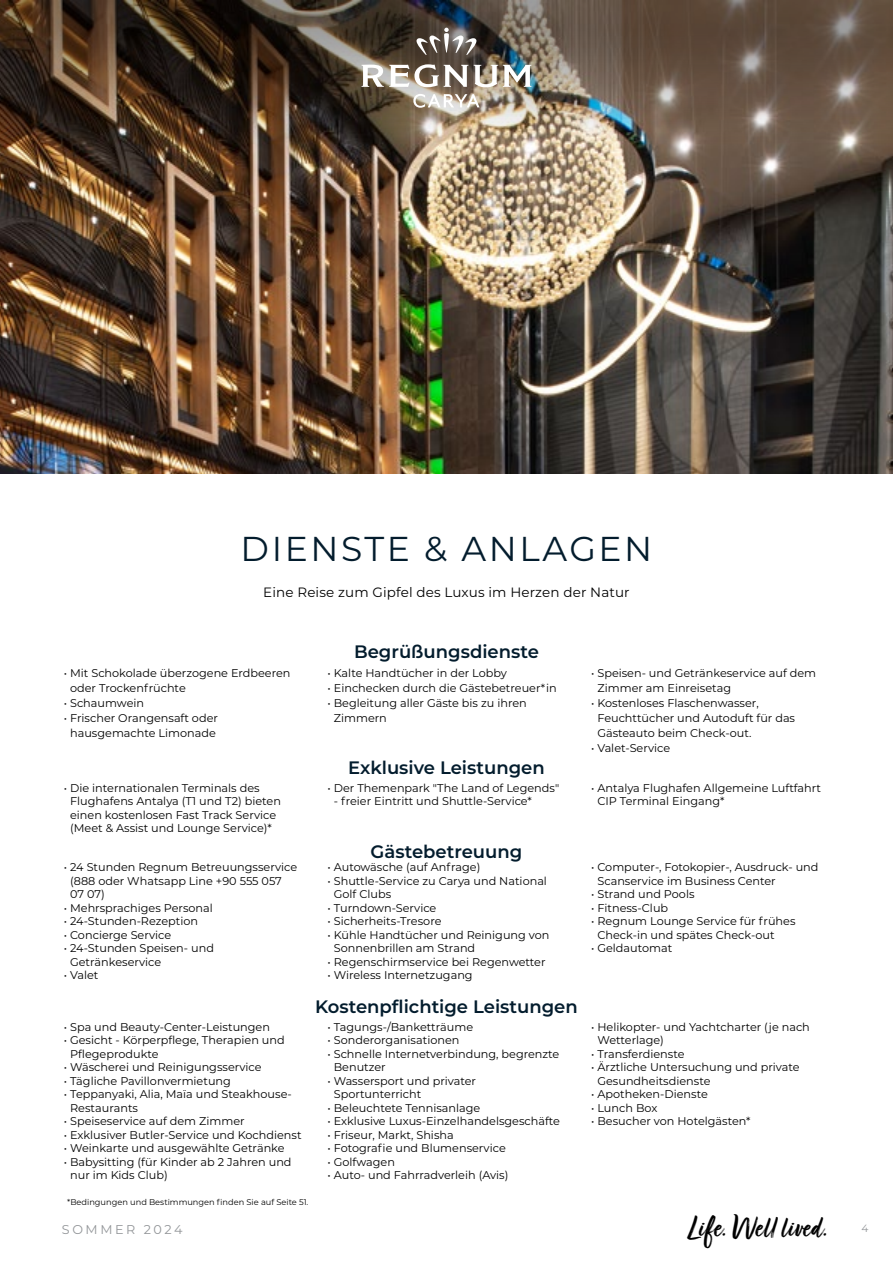
<style>
.page{position:relative;width:893px;height:1263px;background:#fff}
.page>*{position:absolute;margin:0;border:0;box-sizing:border-box;transform-origin:0 0}
.t1{font:34.5px "Montserrat";letter-spacing:.075em;color:#031c2d}
.t2{font:33px "Turbinado Bold Dry Pro";color:#000}
.t3{font:600 18px "Montserrat";color:#031c2d}
.t4{font:13.5px "Montserrat";letter-spacing:.01em;color:#000}
.t5{font:12.75px "Montserrat";letter-spacing:.2em;color:#939699}
.t6{font:11.25px/13.5px "Montserrat";color:#000}
.t7{font:10.5px "Montserrat";color:#939699}
.t8{font:8.25px "Montserrat";color:#000}
</style>
<div class="page">
<img style="left:0;top:425px;width:893px;height:49px">
<img style="left:0;top:0;width:893px;height:425px">
<svg style="left:413px;top:94px;width:67px;height:14px"></svg>
<svg style="left:361px;top:64px;width:107px;height:23px"></svg>
<svg style="left:474px;top:65px;width:57px;height:22px"></svg>
<svg style="left:416px;top:28px;width:61px;height:27px"></svg>
<h1 class="t1" style="left:241px;top:525px;width:413px">DIENSTE &amp; ANLAGEN</h1>
<p class="t4" style="left:263px;top:583px;width:368px">Eine Reise zum Gipfel des Luxus im Herzen der Natur</p>
<p class="t6" style="left:70px;top:665px;width:222px;line-height:15px;text-indent:-6px">• Mit Schokolade überzogene Erdbeeren oder Trockenfrüchte</p>
<p class="t6" style="left:64px;top:696px;width:82px">• Schaumwein</p>
<p class="t6" style="left:64px;top:710px;width:156px;line-height:15px;text-align:center">• Frischer Orangensaft oder hausgemachte Limonade</p>
<h3 class="t3" style="left:354px;top:639px;width:186px">Begrüßungsdienste</h3>
<p class="t6" style="left:327px;top:666px;width:181px">• Kalte Handtücher in der Lobby</p>
<p class="t6" style="left:327px;top:681px;width:231px">• Einchecken durch die Gästebetreuer*in</p>
<p class="t6" style="left:334px;top:695px;width:194px;line-height:15px;text-indent:-6px">• Begleitung aller Gäste bis zu ihren<br>Zimmern</p>
<h3 class="t3" style="left:348px;top:755px;width:198px">Exklusive Leistungen</h3>
<p class="t6" style="left:70px;top:781px;width:212px;text-indent:-6px">• Die internationalen Terminals des Flughafens Antalya (T1 und T2) bieten einen kostenlosen Fast Track Service (Meet &amp; Assist und Lounge Service)*</p>
<p class="t6" style="left:327px;top:781px;width:233px">• Der Themenpark "The Land of Legends"</p>
<p class="t6" style="left:334px;top:794px;width:200px">- freier Eintritt und Shuttle-Service*</p>
<p class="t6" style="left:70px;top:860px;width:229px;text-indent:-6px">• 24 Stunden Regnum Betreuungsservice (888 oder Whatsapp Line +90 555 057<br>07 07)</p>
<p class="t6" style="left:64px;top:900px;width:151px">• Mehrsprachiges Personal</p>
<p class="t6" style="left:64px;top:914px;width:136px">• 24-Stunden-Rezeption</p>
<p class="t6" style="left:64px;top:927px;width:109px">• Concierge Service</p>
<p class="t6" style="left:70px;top:941px;width:145px;text-indent:-6px">• 24-Stunden Speisen- und<br>Getränkeservice</p>
<p class="t6" style="left:64px;top:968px;width:36px">• Valet</p>
<p class="t6" style="left:64px;top:1019px;width:208px">• Spa und Beauty-Center-Leistungen</p>
<p class="t6" style="left:70px;top:1033px;width:216px;text-indent:-6px">• Gesicht - Körperpflege, Therapien und<br>Pflegeprodukte</p>
<p class="t6" style="left:64px;top:1060px;width:199px">• Wäscherei und Reinigungsservice</p>
<p class="t6" style="left:64px;top:1073px;width:169px">• Tägliche Pavillonvermietung</p>
<p class="t6" style="left:70px;top:1087px;width:223px;text-indent:-6px">• Teppanyaki, Alia, Maïa und Steakhouse-<br>Restaurants</p>
<p class="t6" style="left:64px;top:1114px;width:182px">• Speiseservice auf dem Zimmer</p>
<p class="t6" style="left:64px;top:1127px;width:239px">• Exklusiver Butler-Service und Kochdienst</p>
<p class="t6" style="left:64px;top:1141px;width:222px">• Weinkarte und ausgewählte Getränke</p>
<p class="t6" style="left:70px;top:1154px;width:223px;text-indent:-6px">• Babysitting (für Kinder ab 2 Jahren und nur im Kids Club)</p>
<p class="t8" style="left:67px;top:1196px;width:243px">*Bedingungen und Bestimmungen finden Sie auf Seite 51.</p>
<h3 class="t3" style="left:371px;top:838px;width:153px">Gästebetreuung</h3>
<p class="t6" style="left:327px;top:860px;width:154px">• Autowäsche (auf Anfrage)</p>
<p class="t6" style="left:334px;top:873px;width:215px;text-indent:-6px">• Shuttle-Service zu Carya und National<br>Golf Clubs</p>
<p class="t6" style="left:327px;top:900px;width:110px">• Turndown-Service</p>
<p class="t6" style="left:327px;top:914px;width:116px">• Sicherheits-Tresore</p>
<p class="t6" style="left:334px;top:927px;width:217px;text-indent:-6px">• Kühle Handtücher und Reinigung von<br>Sonnenbrillen am Strand</p>
<p class="t6" style="left:327px;top:954px;width:220px">• Regenschirmservice bei Regenwetter</p>
<p class="t6" style="left:327px;top:968px;width:147px">• Wireless Internetzugang</p>
<h3 class="t3" style="left:315px;top:993px;width:264px">Kostenpflichtige Leistungen</h3>
<p class="t6" style="left:327px;top:1019px;width:147px">• Tagungs-/Banketträume</p>
<p class="t6" style="left:327px;top:1033px;width:134px">• Sonderorganisationen</p>
<p class="t6" style="left:334px;top:1046px;width:227px;text-indent:-6px">• Schnelle Internetverbindung, begrenzte<br>Benutzer</p>
<p class="t6" style="left:334px;top:1073px;width:144px;text-indent:-6px">• Wassersport und privater<br>Sportunterricht</p>
<p class="t6" style="left:327px;top:1100px;width:154px">• Beleuchtete Tennisanlage</p>
<p class="t6" style="left:327px;top:1114px;width:234px">• Exklusive Luxus-Einzelhandelsgeschäfte</p>
<p class="t6" style="left:327px;top:1127px;width:128px">• Friseur, Markt, Shisha</p>
<p class="t6" style="left:327px;top:1141px;width:180px">• Fotografie und Blumenservice</p>
<p class="t6" style="left:327px;top:1154px;width:69px">• Golfwagen</p>
<p class="t6" style="left:327px;top:1168px;width:183px">• Auto- und Fahrradverleih (Avis)</p>
<p class="t6" style="left:597px;top:665px;width:220px;line-height:15px;text-indent:-6px">• Speisen- und Getränkeservice auf dem<br>Zimmer am Einreisetag</p>
<p class="t6" style="left:597px;top:695px;width:199px;line-height:15px;text-indent:-6px">• Kostenloses Flaschenwasser,<br>Feuchttücher und Autoduft für das<br>Gästeauto beim Check-out.</p>
<p class="t6" style="left:591px;top:741px;width:81px">• Valet-Service</p>
<p class="t6" style="left:597px;top:781px;width:225px;text-indent:-6px">• Antalya Flughafen Allgemeine Luftfahrt<br>CIP Terminal Eingang*</p>
<p class="t6" style="left:597px;top:860px;width:223px;text-indent:-6px">• Computer-, Fotokopier-, Ausdruck- und<br>Scanservice im Business Center</p>
<p class="t6" style="left:591px;top:887px;width:105px">• Strand und Pools</p>
<p class="t6" style="left:591px;top:900px;width:79px">• Fitness-Club</p>
<p class="t6" style="left:597px;top:914px;width:200px;text-indent:-6px">• Regnum Lounge Service für frühes<br>Check-in und spätes Check-out</p>
<p class="t6" style="left:591px;top:941px;width:83px">• Geldautomat</p>
<p class="t6" style="left:597px;top:1019px;width:214px;text-indent:-6px">• Helikopter- und Yachtcharter (je nach<br>Wetterlage)</p>
<p class="t6" style="left:591px;top:1046px;width:95px">• Transferdienste</p>
<p class="t6" style="left:597px;top:1060px;width:204px;text-indent:-6px">• Ärztliche Untersuchung und private<br>Gesundheitsdienste</p>
<p class="t6" style="left:591px;top:1087px;width:118px">• Apotheken-Dienste</p>
<p class="t6" style="left:591px;top:1100px;width:68px">• Lunch Box</p>
<p class="t6" style="left:591px;top:1114px;width:161px">• Besucher von Hotelgästen*</p>
<h2 class="t2" style="left:688px;top:1209px;width:142px">Life. Well lived.</h2>
<p class="t5" style="left:62px;top:1221px;width:122px">SOMMER 2024</p>
<p class="t7" style="left:861px;top:1221px;width:8px">4</p>
</div>
